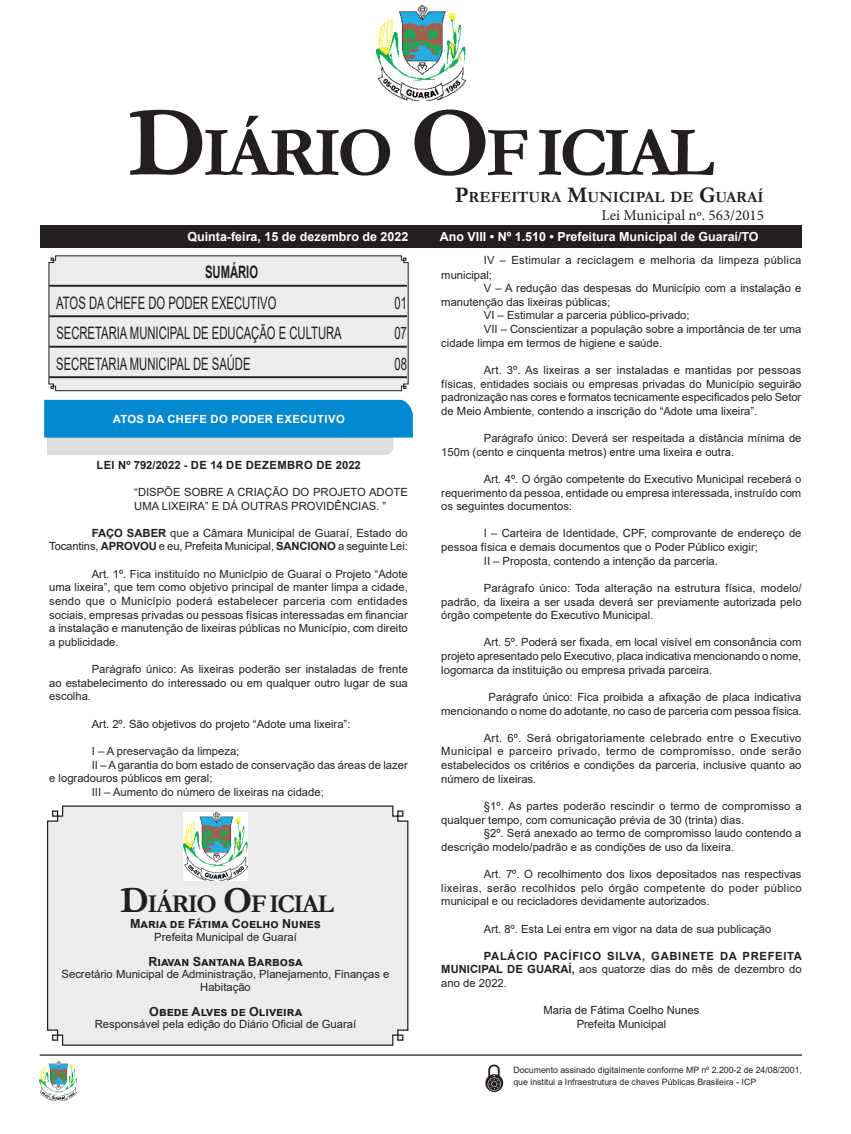
<style>
.page{position:relative;width:851px;height:1134px;background:#fff}
.page>*{position:absolute;margin:0;border:0;box-sizing:border-box;transform-origin:0 0}
.CORPO_DE_TEXTO{font:700 70.88px "Garamond";letter-spacing:-.06em;color:#231f20}
.CORPO_DE_TEXTO-2{font:700 25.88px "Garamond";letter-spacing:-.06em;color:#231f20}
.Nome_Secretário{font:17.12px "Arial";color:#231f20;scale:.66 1}
.Nome_Secretário-2{font:700 17.12px "Arial";color:#231f20;scale:.66 1}
.CORPO_DE_TEXTO-3{font:700 15.62px "Garamond";color:#231f20}
.t1{font:15px "Minion Pro";color:#231f20}
.t2{font:700 12.5px "Arial";color:#fff}
.Assinatura{font:700 12.5px "Arial";color:#231f20}
.CORPO_DE_TEXTO-4{font:11.25px/13.6px "Arial";color:#231f20;text-align:justify}
.Assinatura-2{font:11.25px/12.5px "Arial";color:#231f20;text-align:center}
.CORPO_DE_TEXTO-5{font:700 11.25px/13.6px "Arial";letter-spacing:.06em;color:#231f20;text-align:justify}
.EMENTA{font:11.25px/13.6px "Arial";color:#231f20}
.CORPO_DE_TEXTO-6{font:11.25px/14.8px "Arial";letter-spacing:.025em;color:#231f20}
.TITULOS{font:700 11.25px "Arial";letter-spacing:.035em;color:#231f20}
.Chancela2{font:700 11.25px "Arial";letter-spacing:.035em;color:#fff}
.CORPO_DE_TEXTO-7{font:8.75px/12.5px "Arial";color:#231f20}
.s1{font-size:101.25px}
.s2{font-size:22.38px}
.s3{font-weight:700}
.s4{font-size:36.88px}
.s5{font-weight:400}
</style>
<div class="page">
<div style="left:40px;top:225px;width:761px;height:22px;background:#231f20"></div>
<hr style="left:40px;top:1054px;width:761px;height:2px;background:#231f20">
<img style="left:376px;top:5px;width:89px;height:95px">
<img style="left:40px;top:1061px;width:37px;height:39px">
<svg style="left:485px;top:1065px;width:18px;height:27px"></svg>
<div style="left:46px;top:805px;width:363px;height:241px;background:#ececee"></div>
<img style="left:183px;top:812px;width:64px;height:68px">
<svg style="left:48px;top:255px;width:360px;height:136px;background:#dbdadc"></svg>
<svg style="left:44px;top:400px;width:369px;height:55px;background:#47a4d4"></svg>
<p class="CORPO_DE_TEXTO" style="left:128px;top:105px;width:587px"><span class="s1">D</span>IÁRIO <span class="s1">O</span>F ICIAL</p>
<p class="CORPO_DE_TEXTO-3" style="left:455px;top:186px;width:310px"><span class="s2">P</span>REFEITURA <span class="s2">M</span>UNICIPAL DE <span class="s2">G</span>UARAÍ</p>
<p class="t1" style="left:601px;top:205px;width:164px">Lei Municipal nº. 563/2015</p>
<p class="t2" style="left:187px;top:228px;width:222px">Quinta-feira, 15 de dezembro de 2022</p>
<p class="t2" style="left:439px;top:228px;width:320px">Ano VIII • Nº 1.510 • Prefeitura Municipal de Guaraí/TO</p>
<p class="Nome_Secretário-2" style="left:205px;top:260px;width:82px">SUMÁRIO</p>
<p class="Nome_Secretário" style="left:56px;top:291px;width:335px">ATOS DA CHEFE DO PODER EXECUTIVO</p>
<p class="Nome_Secretário" style="left:394px;top:291px;width:20px">01</p>
<p class="Nome_Secretário" style="left:56px;top:321px;width:434px">SECRETARIA MUNICIPAL DE EDUCAÇÃO E CULTURA</p>
<p class="Nome_Secretário" style="left:394px;top:321px;width:20px">07</p>
<p class="Nome_Secretário" style="left:56px;top:352px;width:296px">SECRETARIA MUNICIPAL DE SAÚDE</p>
<p class="Nome_Secretário" style="left:394px;top:352px;width:20px">08</p>
<p class="Chancela2" style="left:113px;top:411px;width:233px">ATOS DA CHEFE DO PODER EXECUTIVO</p>
<p class="TITULOS" style="left:96px;top:457px;width:266px">LEI Nº 792/2022 - DE 14 DE DEZEMBRO DE 2022</p>
<p class="EMENTA" style="left:134px;top:485px;width:275px">“DISPÕE SOBRE A CRIAÇÃO DO PROJETO ADOTE<br>UMA LIXEIRA” E DÁ OUTRAS PROVIDÊNCIAS. ”</p>
<p class="CORPO_DE_TEXTO-4" style="left:49px;top:526px;width:360px;text-align:right"><span class="s3">FAÇO SABER</span> que a Câmara Municipal de Guaraí, Estado do<br>Tocantins, <span class="s3">APROVOU</span> e eu, Prefeita Municipal, <span class="s3">SANCIONO</span> a seguinte Lei:</p>
<p class="CORPO_DE_TEXTO-4" style="left:49px;top:567px;width:360px;text-indent:43px">Art. 1º. Fica instituído no Município de Guaraí o Projeto “Adote uma lixeira”, que tem como objetivo principal de manter limpa a cidade, sendo que o Município poderá estabelecer parceria com entidades sociais, empresas privadas ou pessoas físicas interessadas em financiar a instalação e manutenção de lixeiras públicas no Município, com direito a publicidade.</p>
<p class="CORPO_DE_TEXTO-4" style="left:49px;top:662px;width:360px;text-indent:43px">Parágrafo único: As lixeiras poderão ser instaladas de frente ao estabelecimento do interessado ou em qualquer outro lugar de sua escolha.</p>
<p class="CORPO_DE_TEXTO-4" style="left:92px;top:717px;width:260px">Art. 2º. São objetivos do projeto “Adote uma lixeira”:</p>
<p class="CORPO_DE_TEXTO-4" style="left:92px;top:744px;width:149px">I – A preservação da limpeza;</p>
<p class="CORPO_DE_TEXTO-4" style="left:49px;top:758px;width:360px;text-indent:43px">II – A garantia do bom estado de conservação das áreas de lazer e logradouros públicos em geral;</p>
<p class="CORPO_DE_TEXTO-4" style="left:92px;top:785px;width:233px">III – Aumento do número de lixeiras na cidade;</p>
<p class="CORPO_DE_TEXTO-2" style="left:120px;top:886px;width:215px"><span class="s4">D</span>IÁRIO <span class="s4">O</span>F ICIAL</p>
<p class="Assinatura" style="left:130px;top:915px;width:192px">Maria de Fátima Coelho Nunes</p>
<p class="Assinatura-2" style="left:154px;top:930px;width:144px">Prefeita Municipal de Guaraí</p>
<p class="Assinatura" style="left:148px;top:952px;width:155px">Riavan Santana Barbosa</p>
<p class="Assinatura-2" style="left:62px;top:968px;width:329px">Secretário Municipal de Administração, Planejamento, Finanças e<br>Habitação</p>
<p class="Assinatura" style="left:149px;top:1002px;width:154px">Obede Alves de Oliveira</p>
<p class="Assinatura-2" style="left:95px;top:1018px;width:263px">Responsável pela edição do Diário Oficial de Guaraí</p>
<p class="CORPO_DE_TEXTO-6" style="left:441px;top:252px;width:361px;text-indent:43px">IV – Estimular a reciclagem e melhoria da limpeza pública municipal;</p>
<p class="CORPO_DE_TEXTO-4" style="left:441px;top:281px;width:361px;text-indent:43px">V – A redução das despesas do Município com a instalação e manutenção das lixeiras públicas;</p>
<p class="CORPO_DE_TEXTO-4" style="left:484px;top:309px;width:207px">VI – Estimular a parceria público-privado;</p>
<p class="CORPO_DE_TEXTO-4" style="left:441px;top:322px;width:361px;text-indent:43px">VII – Conscientizar a população sobre a importância de ter uma cidade limpa em termos de higiene e saúde.</p>
<p class="CORPO_DE_TEXTO-4" style="left:441px;top:363px;width:361px;text-indent:43px">Art. 3º. As lixeiras a ser instaladas e mantidas por pessoas físicas, entidades sociais ou empresas privadas do Município seguirão padronização nas cores e formatos tecnicamente especificados pelo Setor de Meio Ambiente, contendo a inscrição do “Adote uma lixeira”.</p>
<p class="CORPO_DE_TEXTO-4" style="left:441px;top:431px;width:361px;text-indent:43px">Parágrafo único: Deverá ser respeitada a distância mínima de<br>150m (cento e cinquenta metros) entre uma lixeira e outra.</p>
<p class="CORPO_DE_TEXTO-4" style="left:441px;top:472px;width:362px;text-indent:43px">Art. 4º. O órgão competente do Executivo Municipal receberá o requerimento da pessoa, entidade ou empresa interessada, instruído com os seguintes documentos:</p>
<p class="CORPO_DE_TEXTO-4" style="left:441px;top:527px;width:361px;text-indent:43px">I – Carteira de Identidade, CPF, comprovante de endereço de pessoa física e demais documentos que o Poder Público exigir;</p>
<p class="CORPO_DE_TEXTO-4" style="left:484px;top:554px;width:235px">II – Proposta, contendo a intenção da parceria.</p>
<p class="CORPO_DE_TEXTO-4" style="left:441px;top:581px;width:362px;text-indent:43px">Parágrafo único: Toda alteração na estrutura física, modelo/ padrão, da lixeira a ser usada deverá ser previamente autorizada pelo órgão competente do Executivo Municipal.</p>
<p class="CORPO_DE_TEXTO-4" style="left:441px;top:636px;width:361px;text-indent:43px">Art. 5º. Poderá ser fixada, em local visível em consonância com projeto apresentado pelo Executivo, placa indicativa mencionando o nome, logomarca da instituição ou empresa privada parceira.</p>
<p class="CORPO_DE_TEXTO-4" style="left:441px;top:690px;width:362px;text-align:right">Parágrafo único: Fica proibida a afixação de placa indicativa mencionando o nome do adotante, no caso de parceria com pessoa física.</p>
<p class="CORPO_DE_TEXTO-4" style="left:441px;top:731px;width:361px;text-indent:43px">Art. 6º. Será obrigatoriamente celebrado entre o Executivo Municipal e parceiro privado, termo de compromisso, onde serão estabelecidos os critérios e condições da parceria, inclusive quanto ao número de lixeiras.</p>
<p class="CORPO_DE_TEXTO-4" style="left:441px;top:799px;width:362px;text-indent:43px">§1º. As partes poderão rescindir o termo de compromisso a qualquer tempo, com comunicação prévia de 30 (trinta) dias.</p>
<p class="CORPO_DE_TEXTO-4" style="left:441px;top:826px;width:361px;text-indent:43px">§2º. Será anexado ao termo de compromisso laudo contendo a descrição modelo/padrão e as condições de uso da lixeira.</p>
<p class="CORPO_DE_TEXTO-4" style="left:441px;top:867px;width:362px;text-indent:43px">Art. 7º. O recolhimento dos lixos depositados nas respectivas lixeiras, serão recolhidos pelo órgão competente do poder público municipal e ou recicladores devidamente autorizados.</p>
<p class="CORPO_DE_TEXTO-4" style="left:484px;top:922px;width:289px">Art. 8º. Esta Lei entra em vigor na data de sua publicação</p>
<p class="CORPO_DE_TEXTO-5" style="left:441px;top:949px;width:362px;text-indent:43px">PALÁCIO PACÍFICO SILVA, GABINETE DA PREFEITA MUNICIPAL DE GUARAÍ, <span class="s5">aos quatorze dias do mês de dezembro do ano de 2022.</span></p>
<p class="Assinatura-2" style="left:543px;top:1004px;width:157px">Maria de Fátima Coelho Nunes</p>
<p class="Assinatura-2" style="left:576px;top:1018px;width:91px">Prefeita Municipal</p>
<p class="CORPO_DE_TEXTO-7" style="left:513px;top:1063px;width:290px">Documento assinado digitalmente conforme MP nº 2.200-2 de 24/08/2001, que institui a Infraestrutura de chaves Públicas Brasileira - ICP</p>
</div>
